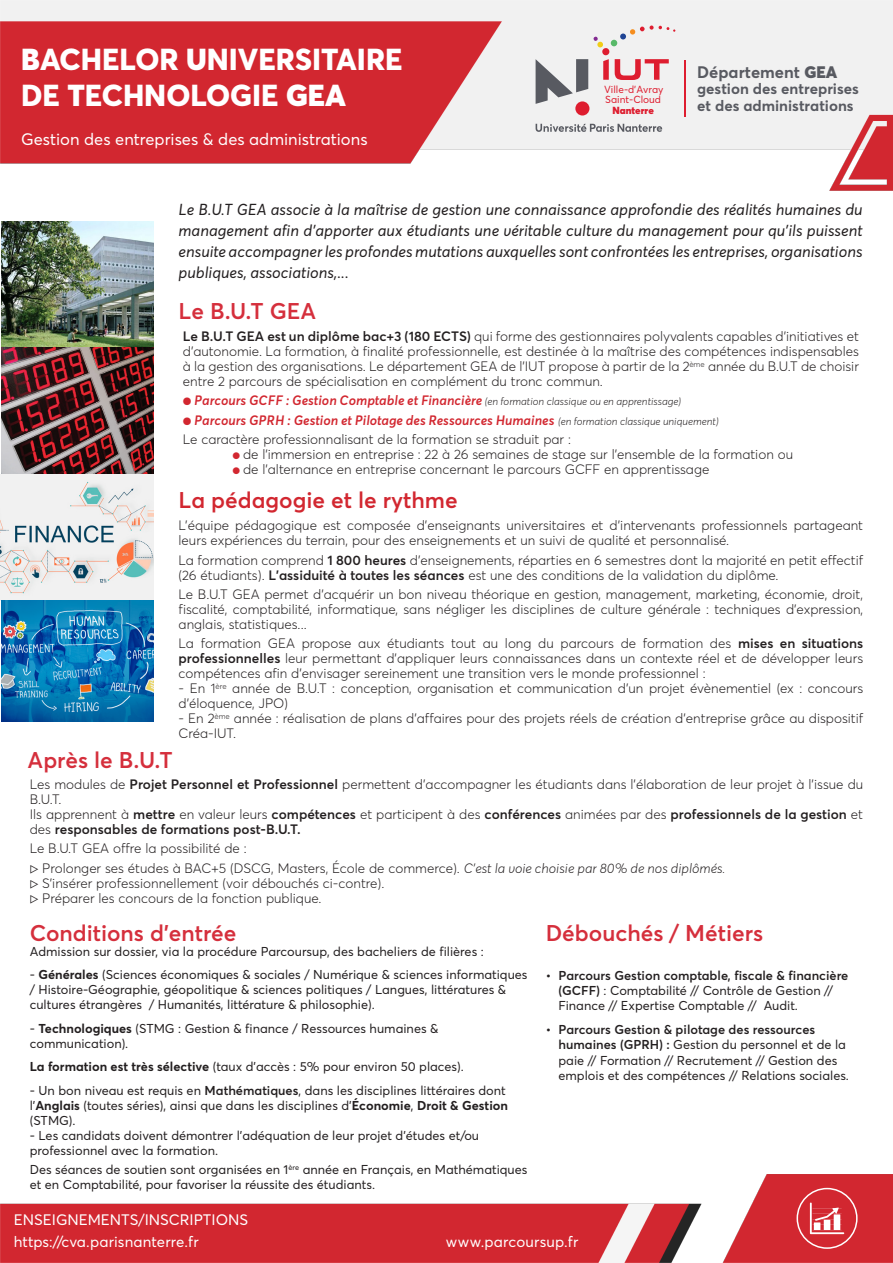
<style>
.page{position:relative;width:893px;height:1263px;background:#fff}
.page>*{position:absolute;margin:0;border:0;box-sizing:border-box;transform-origin:0 0}
.t1{font:800 30px "Averta";color:#fff}
.t2{font:600 22.5px "Averta";color:#d52f3c}
.t3{font:600 22.5px "Averta";color:#d22730}
.t4{font:16.5px "Averta";color:#fff}
.t5{font:700 16.5px "Averta";color:#585a61}
.t6{font:italic 15.75px/21px "Averta";color:#231f20;text-align:justify}
.t7{font:15px "Averta";color:#fff}
.t8{font:700 15px/16.5px "Averta";color:#585a61}
.t9{font:300 13.5px/15px "Averta";color:#231f20}
.t10{font:italic 600 13.5px "Averta";color:#d22730}
.t11{font:600 13.5px/15px "Averta";color:#231f20}
.t12{font:12.75px/15px "Averta";color:#231f20}
.t13{font:10.2px/10.6px "Averta";color:#de1d2f;text-align:center}
.s1{font-weight:900}
.s2{font-weight:600}
.s3{font-weight:300;font-size:10.5px;color:#231f20}
.s4{font-weight:600;font-style:italic;font-size:12px;color:#d22730}
.s5{font-weight:300}
.s6{font-style:italic}
.s7{font-weight:700}
</style>
<div class="page">
<img style="left:0;top:0;width:893px;height:1262px">
<img style="left:0;top:221px;width:153px;height:500px">
<svg style="left:1px;top:600px;width:152px;height:121px;background:#1c7bb4"></svg>
<svg style="left:796px;top:1188px;width:62px;height:61px;background:#d8464e"></svg>
<svg style="left:810px;top:1202px;width:34px;height:32px"></svg>
<hr style="left:684px;top:60px;width:2px;height:57px;background:#de1d2f">
<svg style="left:536px;top:26px;width:139px;height:78px"></svg>
<div style="left:575px;top:101px;width:14px;height:15px;background:#de1d2f;border-radius:50%"></div>
<svg style="left:536px;top:124px;width:126px;height:8px"></svg>
<p class="t1" style="left:21px;top:40px;width:383px"><span class="s1">B</span>ACHELOR <span class="s1">U</span>NIVERSITAIRE</p>
<p class="t1" style="left:21px;top:76px;width:326px">DE <span class="s1">T</span>ECHNOLOGIE <span class="s1">GEA</span></p>
<p class="t4" style="left:21px;top:128px;width:348px">Gestion des entreprises &amp; des administrations</p>
<p class="t13" style="left:604px;top:84px;width:61px">Ville-d'Avray<br>Saint-Cloud<br><span class="s1">Nanterre</span></p>
<p class="t5" style="left:697px;top:61px;width:142px">Département <span class="s1">GEA</span></p>
<p class="t8" style="left:697px;top:80px;width:163px">gestion des entreprises et des administrations</p>
<p class="t6" style="left:179px;top:199px;width:686px">Le B.U.T GEA associe à la maîtrise de gestion une connaissance approfondie des réalités humaines du management afin d’apporter aux étudiants une véritable culture du management pour qu’ils puissent ensuite accompagner les profondes mutations auxquelles sont confrontées les entreprises, organisations publiques, associations,...</p>
<p class="t2" style="left:179px;top:297px;width:139px">Le B.U.T GEA</p>
<p class="t9" style="left:183px;top:329px;width:678px;text-align:justify"><span class="s2">Le B.U.T GEA est un diplôme bac+3 (180 ECTS)</span> qui forme des gestionnaires polyvalents capables d’initiatives et d’autonomie. La formation, à finalité professionnelle, est destinée à la maîtrise des compétences indispensables à la gestion des organisations. Le département GEA de l’IUT propose à partir de la 2<sup>ème</sup> année du B.U.T de choisir entre 2 parcours de spécialisation en complément du tronc commun.</p>
<p class="t10" style="left:183px;top:392px;width:500px">● Parcours GCFF : Gestion Comptable et Financière <span class="s3">(en formation classique ou en apprentissage)</span></p>
<p class="t10" style="left:183px;top:411px;width:537px">● Parcours GPRH : Gestion et Pilotage des Ressources Humaines <span class="s3">(en formation classique uniquement)</span></p>
<p class="t9" style="left:183px;top:431px;width:390px">Le caractère professionnalisant de la formation se straduit par :</p>
<p class="t9" style="left:233px;top:446px;width:562px"><span class="s4">●</span> de l’immersion en entreprise : 22 à 26 semaines de stage sur l’ensemble de la formation ou</p>
<p class="t9" style="left:233px;top:461px;width:478px"><span class="s4">●</span> de l’alternance en entreprise concernant le parcours GCFF en apprentissage</p>
<p class="t3" style="left:179px;top:486px;width:281px">La pédagogie et le rythme</p>
<p class="t9" style="left:179px;top:518px;width:686px">L’équipe pédagogique est composée d’enseignants universitaires et d’intervenants professionnels partageant leurs expériences du terrain, pour des enseignements et un suivi de qualité et personnalisé.</p>
<p class="t9" style="left:179px;top:552px;width:686px">La formation comprend <span class="s2">1 800 heures</span> d’enseignements, réparties en 6 semestres dont la majorité en petit effectif (26 étudiants). <span class="s2">L’assiduité à toutes les séances</span> est une des conditions de la validation du diplôme.</p>
<p class="t9" style="left:179px;top:587px;width:686px;text-align:justify">Le B.U.T GEA permet d’acquérir un bon niveau théorique en gestion, management, marketing, économie, droit, fiscalité, comptabilité, informatique, sans négliger les disciplines de culture générale : techniques d’expression, anglais, statistiques...</p>
<p class="t9" style="left:179px;top:636px;width:686px;text-align:justify">La formation GEA propose aux étudiants tout au long du parcours de formation des <span class="s2">mises en situations professionnelles</span> leur permettant d’appliquer leurs connaissances dans un contexte réel et de développer leurs compétences afin d’envisager sereinement une transition vers le monde professionnel :</p>
<p class="t9" style="left:179px;top:681px;width:686px">- En 1<sup>ère</sup> année de B.U.T : conception, organisation et communication d’un projet évènementiel (ex : concours d’éloquence, JPO)</p>
<p class="t9" style="left:179px;top:711px;width:686px">- En 2<sup>ème</sup> année : réalisation de plans d’affaires pour des projets réels de création d’entreprise grâce au dispositif<br>Créa-IUT.</p>
<p class="t2" style="left:28px;top:745px;width:146px">Après le B.U.T</p>
<p class="t9" style="left:30px;top:777px;width:835px">Les modules de <span class="s2">Projet Personnel et Professionnel</span> permettent d’accompagner les étudiants dans l’élaboration de leur projet à l’issue du<br>B.U.T.</p>
<p class="t11" style="left:30px;top:807px;width:835px"><span class="s5">Ils apprennent à</span> mettre <span class="s5">en valeur leurs</span> compétences <span class="s5">et participent à des</span> conférences <span class="s5">animées par des</span> professionnels de la gestion <span class="s5">et des</span> responsables de formations post-B.U.T.</p>
<p class="t9" style="left:30px;top:841px;width:218px">Le B.U.T GEA offre la possibilité de :</p>
<p class="t9" style="left:30px;top:860px;width:697px">▷ Prolonger ses études à BAC+5 (DSCG, Masters, École de commerce). <span class="s6">C’est la voie choisie par 80% de nos diplômés.</span></p>
<p class="t9" style="left:30px;top:875px;width:356px">▷ S’insérer professionnellement (voir débouchés ci-contre).</p>
<p class="t9" style="left:30px;top:890px;width:293px">▷ Préparer les concours de la fonction publique.</p>
<p class="t2" style="left:30px;top:918px;width:208px">Conditions d’entrée</p>
<p class="t12" style="left:30px;top:943px;width:456px">Admission sur dossier, via la procédure Parcoursup, des bacheliers de filières :</p>
<p class="t12" style="left:30px;top:967px;width:499px">- <span class="s7">Générales</span> (Sciences économiques &amp; sociales / Numérique &amp; sciences informatiques / Histoire-Géographie, géopolitique &amp; sciences politiques / Langues, littératures &amp; cultures étrangères / Humanités, littérature &amp; philosophie).</p>
<p class="t12" style="left:30px;top:1020px;width:410px">- <span class="s7">Technologiques</span> (STMG : Gestion &amp; finance / Ressources humaines &amp; communication).</p>
<p class="t12" style="left:30px;top:1059px;width:436px"><span class="s7">La formation est très sélective</span> (taux d’accès : 5% pour environ 50 places).</p>
<p class="t12" style="left:30px;top:1082px;width:480px">- Un bon niveau est requis en <span class="s2">Mathématiques</span>, dans les disciplines littéraires dont l’<span class="s7">Anglais</span> (toutes séries), ainsi que dans les disciplines d’<span class="s7">Économie</span>, <span class="s7">Droit &amp; Gestion </span>(STMG).</p>
<p class="t12" style="left:30px;top:1127px;width:451px">- Les candidats doivent démontrer l’adéquation de leur projet d’études et/ou professionnel avec la formation.</p>
<p class="t12" style="left:30px;top:1162px;width:499px">Des séances de soutien sont organisées en 1<sup>ère</sup> année en Français, en Mathématiques et en Comptabilité, pour favoriser la réussite des étudiants.</p>
<p class="t2" style="left:546px;top:918px;width:219px">Débouchés / Métiers</p>
<p class="t12" style="left:558px;top:967px;width:291px;text-indent:-13px"><span class="s2">• Parcours Gestion comptable, fiscale &amp; financière (GCFF)</span> : Comptabilité // Contrôle de Gestion //<br>Finance // Expertise Comptable // Audit.</p>
<p class="t12" style="left:558px;top:1022px;width:292px;text-indent:-13px"><span class="s2">• Parcours Gestion &amp; pilotage des ressources humaines (GPRH) :</span> Gestion du personnel et de la paie // Formation // Recrutement // Gestion des emplois et des compétences // Relations sociales.</p>
<p class="t7" style="left:14px;top:1210px;width:236px">ENSEIGNEMENTS/INSCRIPTIONS</p>
<p class="t7" style="left:14px;top:1232px;width:186px">https://cva.parisnanterre.fr</p>
<p class="t7" style="left:446px;top:1232px;width:134px">www.parcoursup.fr</p>
</div>
